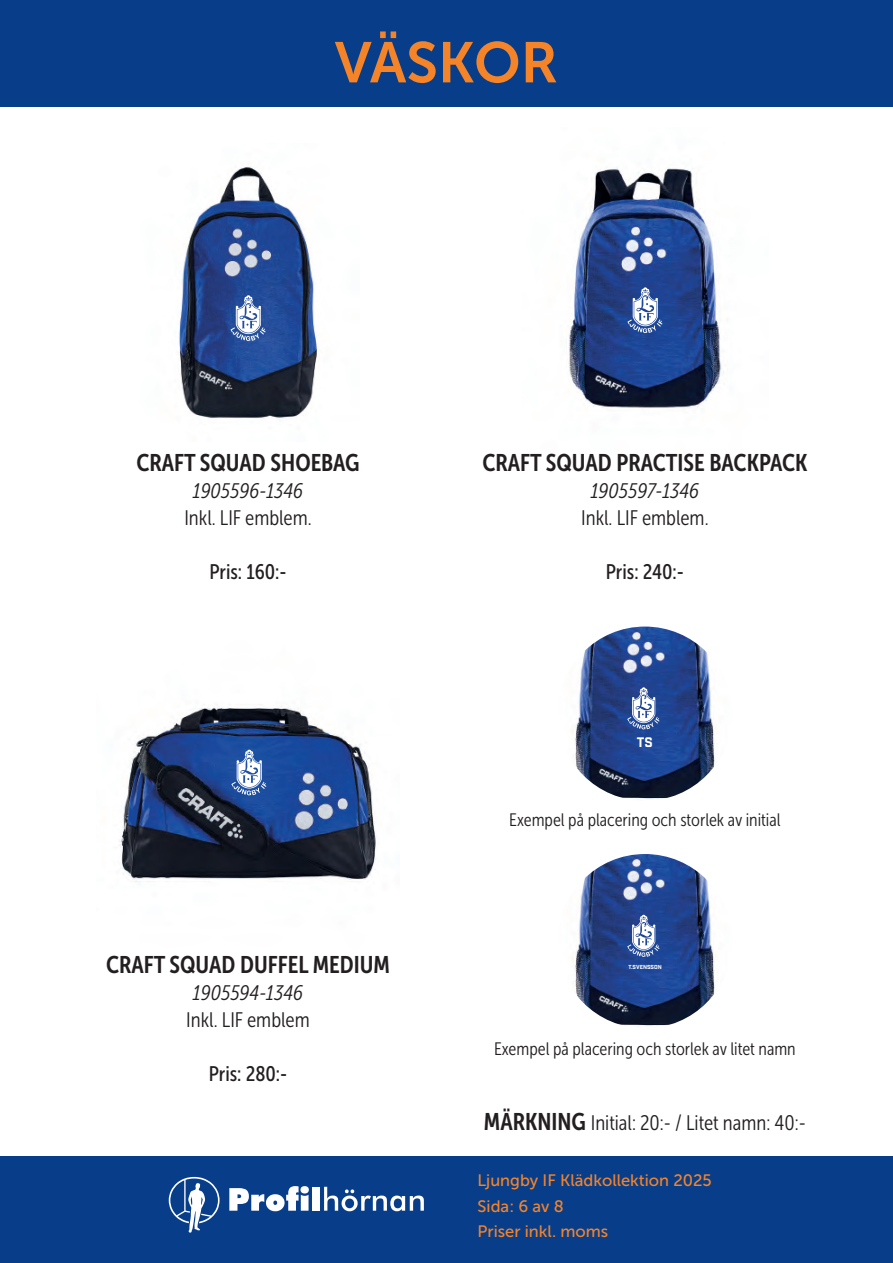
<style>
.page{position:relative;width:893px;height:1263px;background:#fff}
.page>*{position:absolute;margin:0;border:0;box-sizing:border-box;transform-origin:0 0}
.t1{font:57px "Museo Sans 700";color:#f58429}
.t2{font:24px "Museo Sans Cond 700";color:#231f20}
.t3{font:21px "Museo Sans Cond 300";color:#231f20}
.t4{font:italic 21px "Museo Sans Cond 300";color:#231f20}
.t5{font:21px "Museo Sans Cond 500";color:#231f20}
.t6{font:18px "Museo Sans Cond 300";color:#231f20}
.t7{font:16.5px/25.5px "Museo Sans 500";color:#f58429}
.t8{font:13.35px "Industry Inc Base";color:#fff}
.t9{font:5.7px "Industry Inc Base";color:#fff}
.s1{font-family:"Museo Sans Cond 700";font-size:24px}
</style>
<div class="page">
<img style="left:119px;top:706px;width:258px;height:176px">
<svg style="left:231px;top:750px;width:35px;height:45px"></svg>
<div style="left:0;top:0;width:893px;height:106px;background:#083e89"></div>
<div style="left:0;top:1157px;width:893px;height:106px;background:#083e89"></div>
<img style="left:178px;top:167px;width:139px;height:252px">
<svg style="left:230px;top:295px;width:36px;height:46px"></svg>
<img style="left:568px;top:167px;width:158px;height:241px">
<svg style="left:627px;top:287px;width:35px;height:46px"></svg>
<img style="left:558px;top:854px;width:174px;height:174px;border-radius:87px">
<svg style="left:627px;top:915px;width:32px;height:42px"></svg>
<img style="left:558px;top:626px;width:174px;height:175px;border-radius:87px">
<svg style="left:627px;top:687px;width:32px;height:42px"></svg>
<svg style="left:169px;top:1177px;width:51px;height:55px"></svg>
<div style="left:312px;top:1187px;width:8px;height:24px;background:#fff"></div>
<svg style="left:324px;top:1187px;width:100px;height:24px"></svg>
<svg style="left:229px;top:1186px;width:80px;height:25px"></svg>
<h1 class="t1" style="left:335px;top:31px;width:225px">VÄSKOR</h1>
<p class="t2" style="left:136px;top:450px;width:225px">CRAFT SQUAD SHOEBAG</p>
<p class="t4" style="left:193px;top:480px;width:112px">1905596-1346</p>
<p class="t3" style="left:184px;top:507px;width:129px">Inkl. LIF emblem.</p>
<p class="t5" style="left:209px;top:560px;width:79px">Pris: 160:-</p>
<p class="t2" style="left:106px;top:951px;width:285px">CRAFT SQUAD DUFFEL MEDIUM</p>
<p class="t4" style="left:193px;top:981px;width:112px">1905594-1346</p>
<p class="t3" style="left:186px;top:1008px;width:125px">Inkl. LIF emblem</p>
<p class="t5" style="left:209px;top:1062px;width:80px">Pris: 280:-</p>
<p class="t2" style="left:482px;top:450px;width:327px">CRAFT SQUAD PRACTISE BACKPACK</p>
<p class="t4" style="left:591px;top:480px;width:110px">1905597-1346</p>
<p class="t3" style="left:581px;top:507px;width:129px">Inkl. LIF emblem.</p>
<p class="t5" style="left:606px;top:560px;width:80px">Pris: 240:-</p>
<p class="t8" style="left:637px;top:734px;width:17px">TS</p>
<p class="t6" style="left:509px;top:810px;width:273px">Exempel på placering och storlek av initial</p>
<p class="t9" style="left:628px;top:963px;width:35px">T.SVENSSON</p>
<p class="t6" style="left:494px;top:1039px;width:303px">Exempel på placering och storlek av litet namn</p>
<p class="t3" style="left:484px;top:1111px;width:323px"><span class="s1">MÄRKNING</span> Initial: 20:- / Litet namn: 40:-</p>
<p class="t7" style="left:478px;top:1168px;width:236px">Ljungby IF Klädkollektion 2025<br>Sida: 6 av 8<br>Priser inkl. moms</p>
</div>
